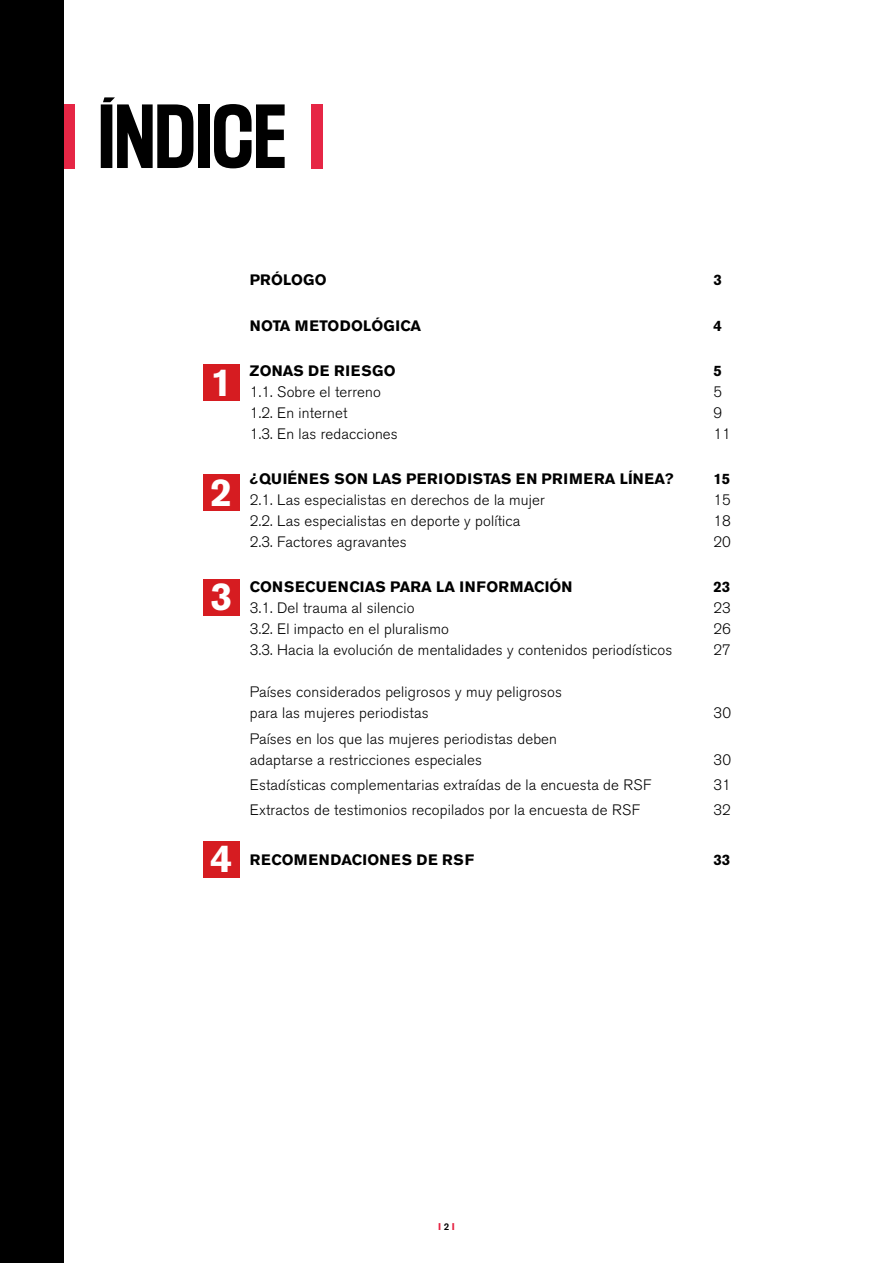
<style>
.page{position:relative;width:893px;height:1263px;background:#fff}
.page>*{position:absolute;margin:0;border:0;box-sizing:border-box;transform-origin:0 0}
.t1{font:700 semi-condensed 78px "Media Sans";letter-spacing:.03em;color:#000}
.t2{font:700 38.7px "Akzidenz Grotesk BE";color:#fff}
.t3{font:300 15px/21px "Akzidenz Grotesk BE";letter-spacing:.01em;color:#000}
.t4{font:700 15px "Akzidenz Grotesk BE";letter-spacing:.01em;color:#000}
.t5{font:700 15px "Akzidenz Grotesk BE";letter-spacing:.05em;color:#000}
.t6{font:700 15px "Akzidenz Grotesk BE";letter-spacing:.03em;color:#000}
.t7{font:700 9.75px "Akzidenz Grotesk BE";color:#e62645}
.s1{font-weight:500;color:#000}
</style>
<div class="page">
<div style="left:63px;top:104px;width:12px;height:64px;background:#e62645"></div>
<div style="left:311px;top:104px;width:12px;height:64px;background:#e62645"></div>
<div style="left:0;top:0;width:64px;height:1263px;background:#000"></div>
<div style="left:203px;top:365px;width:36px;height:36px;background:#d61c21"></div>
<div style="left:203px;top:475px;width:36px;height:36px;background:#d61c21"></div>
<div style="left:203px;top:579px;width:36px;height:36px;background:#d61c21"></div>
<div style="left:203px;top:841px;width:36px;height:36px;background:#d61c21"></div>
<h1 class="t1" style="left:100px;top:91px;width:188px">ÍNDICE</h1>
<h2 class="t2" style="left:210px;top:360px;width:23px">1</h2>
<h2 class="t2" style="left:210px;top:470px;width:23px">2</h2>
<h2 class="t2" style="left:210px;top:574px;width:23px">3</h2>
<h2 class="t2" style="left:210px;top:836px;width:23px">4</h2>
<p class="t4" style="left:250px;top:271px;width:78px">PRÓLOGO</p>
<p class="t4" style="left:713px;top:271px;width:10px">3</p>
<p class="t4" style="left:250px;top:317px;width:173px">NOTA METODOLÓGICA</p>
<p class="t4" style="left:713px;top:317px;width:10px">4</p>
<p class="t6" style="left:250px;top:362px;width:147px">ZONAS DE RIESGO</p>
<p class="t4" style="left:713px;top:362px;width:10px">5</p>
<p class="t3" style="left:250px;top:381px;width:133px">1.1. Sobre el terreno</p>
<p class="t3" style="left:713px;top:381px;width:10px">5</p>
<p class="t3" style="left:250px;top:402px;width:99px">1.2. En internet</p>
<p class="t3" style="left:713px;top:402px;width:10px">9</p>
<p class="t3" style="left:250px;top:423px;width:149px">1.3. En las redacciones</p>
<p class="t3" style="left:713px;top:423px;width:19px">11</p>
<p class="t4" style="left:250px;top:470px;width:425px">¿QUIÉNES SON LAS PERIODISTAS EN PRIMERA LÍNEA?</p>
<p class="t4" style="left:713px;top:470px;width:19px">15</p>
<p class="t3" style="left:250px;top:490px;width:296px">2.1. Las especialistas en derechos de la mujer</p>
<p class="t3" style="left:713px;top:490px;width:19px">15</p>
<p class="t3" style="left:250px;top:511px;width:272px">2.2. Las especialistas en deporte y política</p>
<p class="t3" style="left:713px;top:511px;width:19px">18</p>
<p class="t3" style="left:250px;top:532px;width:158px">2.3. Factores agravantes</p>
<p class="t3" style="left:713px;top:532px;width:19px">20</p>
<p class="t4" style="left:250px;top:578px;width:324px">CONSECUENCIAS PARA LA INFORMACIÓN</p>
<p class="t4" style="left:713px;top:578px;width:19px">23</p>
<p class="t3" style="left:250px;top:598px;width:166px">3.1. Del trauma al silencio</p>
<p class="t3" style="left:713px;top:598px;width:19px">23</p>
<p class="t3" style="left:250px;top:619px;width:201px">3.2. El impacto en el pluralismo</p>
<p class="t3" style="left:713px;top:619px;width:19px">26</p>
<p class="t3" style="left:250px;top:640px;width:424px">3.3. Hacia la evolución de mentalidades y contenidos periodísticos</p>
<p class="t3" style="left:713px;top:640px;width:19px">27</p>
<p class="t3" style="left:250px;top:682px;width:314px">Países considerados peligrosos y muy peligrosos para las mujeres periodistas</p>
<p class="t3" style="left:713px;top:703px;width:19px">30</p>
<p class="t3" style="left:250px;top:728px;width:309px">Países en los que las mujeres periodistas deben adaptarse a restricciones especiales</p>
<p class="t3" style="left:713px;top:749px;width:19px">30</p>
<p class="t3" style="left:250px;top:774px;width:403px">Estadísticas complementarias extraídas de la encuesta de RSF</p>
<p class="t3" style="left:713px;top:774px;width:19px">31</p>
<p class="t3" style="left:250px;top:800px;width:392px">Extractos de testimonios recopilados por la encuesta de RSF</p>
<p class="t3" style="left:713px;top:800px;width:19px">32</p>
<p class="t5" style="left:250px;top:851px;width:226px">RECOMENDACIONES DE RSF</p>
<p class="t4" style="left:713px;top:851px;width:19px">33</p>
<p class="t7" style="left:438px;top:1221px;width:18px">I <span class="s1">2</span> I</p>
</div>
